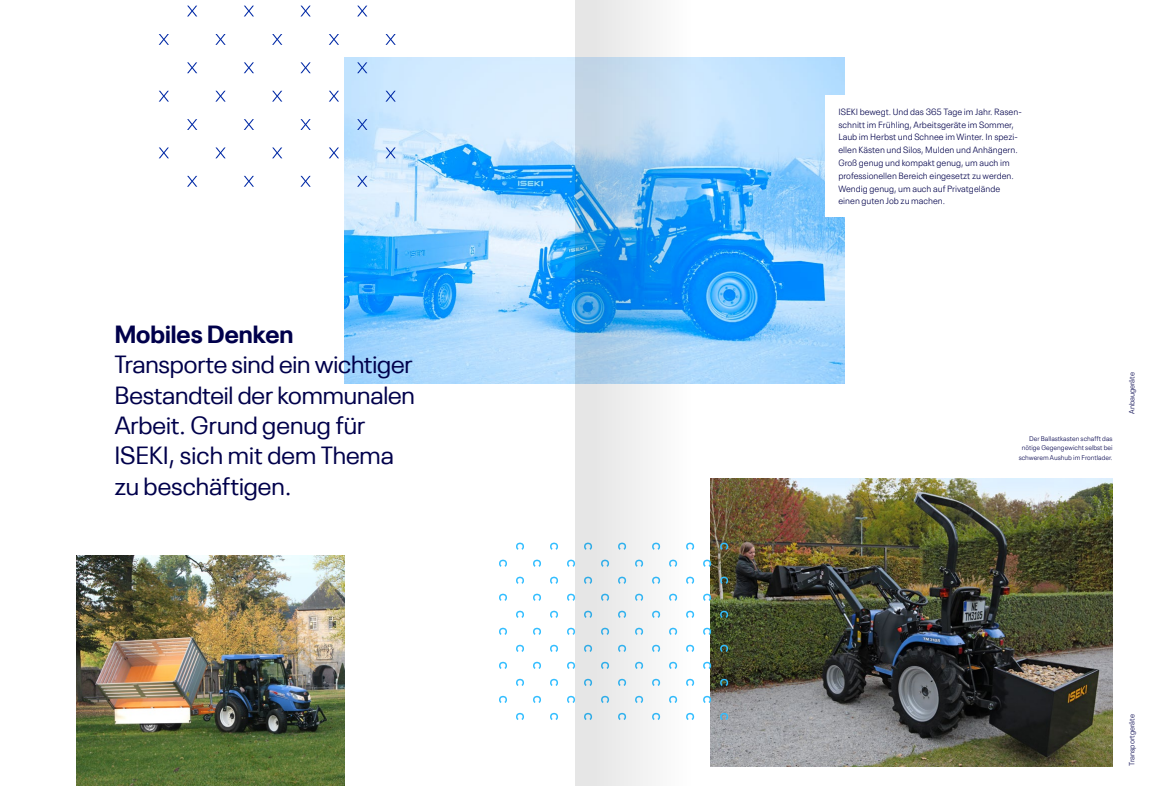
<style>
.page{position:relative;width:1151px;height:786px;background:#fff}
.page>*{position:absolute;margin:0;border:0;box-sizing:border-box;transform-origin:0 0}
.t1{font:24.8px/30.3px "Neue Plak";letter-spacing:-.005em;color:#00004b}
.t2{font:700 24.8px "Neue Plak";color:#00004b}
.t3{font:300 9px/12.8px "Neue Plak Text";color:#00004b}
.t4{font:300 7.5px "Neue Plak Text";color:#00004b}
.t5{font:300 6.8px/9.6px "Neue Plak Text";color:#00004b;text-align:right}
</style>
<div class="page">
<img style="left:722px;top:478px;width:391px;height:287px">
<img style="left:77px;top:555px;width:267px;height:230px">
<img style="left:344px;top:57px;width:501px;height:326px">
<div style="left:826px;top:96px;width:210px;height:121px;background:#fff"></div>
<svg style="left:357px;top:6px;width:10px;height:10px"></svg>
<svg style="left:385px;top:34px;width:11px;height:11px"></svg>
<svg style="left:357px;top:62px;width:10px;height:11px"></svg>
<svg style="left:385px;top:91px;width:11px;height:10px"></svg>
<svg style="left:357px;top:119px;width:10px;height:11px"></svg>
<svg style="left:385px;top:147px;width:11px;height:11px"></svg>
<svg style="left:357px;top:176px;width:10px;height:11px"></svg>
<svg style="left:301px;top:6px;width:10px;height:10px"></svg>
<svg style="left:329px;top:34px;width:10px;height:11px"></svg>
<svg style="left:300px;top:62px;width:11px;height:11px"></svg>
<svg style="left:329px;top:91px;width:10px;height:10px"></svg>
<svg style="left:300px;top:119px;width:11px;height:11px"></svg>
<svg style="left:329px;top:147px;width:10px;height:11px"></svg>
<svg style="left:300px;top:176px;width:11px;height:11px"></svg>
<svg style="left:244px;top:6px;width:10px;height:10px"></svg>
<svg style="left:272px;top:34px;width:10px;height:11px"></svg>
<svg style="left:244px;top:62px;width:10px;height:11px"></svg>
<svg style="left:272px;top:91px;width:10px;height:10px"></svg>
<svg style="left:244px;top:119px;width:10px;height:11px"></svg>
<svg style="left:272px;top:147px;width:10px;height:11px"></svg>
<svg style="left:244px;top:176px;width:10px;height:11px"></svg>
<svg style="left:187px;top:6px;width:10px;height:10px"></svg>
<svg style="left:215px;top:34px;width:11px;height:11px"></svg>
<svg style="left:187px;top:62px;width:10px;height:11px"></svg>
<svg style="left:215px;top:91px;width:11px;height:10px"></svg>
<svg style="left:187px;top:119px;width:10px;height:11px"></svg>
<svg style="left:215px;top:147px;width:11px;height:11px"></svg>
<svg style="left:187px;top:176px;width:10px;height:11px"></svg>
<svg style="left:159px;top:34px;width:10px;height:11px"></svg>
<svg style="left:159px;top:91px;width:10px;height:10px"></svg>
<svg style="left:159px;top:147px;width:10px;height:11px"></svg>
<svg style="left:722px;top:542px;width:6px;height:7px"></svg>
<svg style="left:722px;top:576px;width:6px;height:7px"></svg>
<svg style="left:722px;top:610px;width:6px;height:7px"></svg>
<svg style="left:722px;top:644px;width:6px;height:7px"></svg>
<svg style="left:722px;top:678px;width:6px;height:7px"></svg>
<svg style="left:722px;top:712px;width:6px;height:7px"></svg>
<svg style="left:567px;top:559px;width:8px;height:7px"></svg>
<svg style="left:567px;top:593px;width:8px;height:7px"></svg>
<svg style="left:567px;top:627px;width:8px;height:7px"></svg>
<svg style="left:567px;top:661px;width:8px;height:7px"></svg>
<svg style="left:567px;top:695px;width:8px;height:7px"></svg>
<svg style="left:550px;top:542px;width:8px;height:7px"></svg>
<svg style="left:533px;top:559px;width:8px;height:7px"></svg>
<svg style="left:550px;top:576px;width:8px;height:7px"></svg>
<svg style="left:533px;top:593px;width:8px;height:7px"></svg>
<svg style="left:550px;top:610px;width:8px;height:7px"></svg>
<svg style="left:533px;top:627px;width:8px;height:7px"></svg>
<svg style="left:550px;top:644px;width:8px;height:7px"></svg>
<svg style="left:533px;top:661px;width:8px;height:7px"></svg>
<svg style="left:550px;top:678px;width:8px;height:7px"></svg>
<svg style="left:533px;top:695px;width:8px;height:7px"></svg>
<svg style="left:550px;top:712px;width:8px;height:7px"></svg>
<svg style="left:516px;top:542px;width:8px;height:7px"></svg>
<svg style="left:499px;top:559px;width:8px;height:7px"></svg>
<svg style="left:516px;top:576px;width:8px;height:7px"></svg>
<svg style="left:499px;top:593px;width:8px;height:7px"></svg>
<svg style="left:516px;top:610px;width:8px;height:7px"></svg>
<svg style="left:499px;top:627px;width:8px;height:7px"></svg>
<svg style="left:516px;top:644px;width:8px;height:7px"></svg>
<svg style="left:499px;top:661px;width:8px;height:7px"></svg>
<svg style="left:516px;top:678px;width:8px;height:7px"></svg>
<svg style="left:499px;top:695px;width:8px;height:7px"></svg>
<svg style="left:516px;top:712px;width:8px;height:7px"></svg>
<svg style="left:575px;top:0;width:147px;height:785px"></svg>
<h1 class="t2" style="left:115px;top:314px;width:180px">Mobiles Denken</h1>
<h1 class="t1" style="left:115px;top:347px;width:302px">Transporte sind ein wichtiger<br>Bestandteil der kommunalen<br>Arbeit. Grund genug für<br>ISEKI, sich mit dem Thema zu beschäftigen.</h1>
<p class="t3" style="left:838px;top:104px;width:185px">ISEKI bewegt. Und das 365 Tage im Jahr. Rasen&shy;schnitt im Frühling, Arbeitsgeräte im Sommer, Laub im Herbst und Schnee im Winter. In spezi&shy;ellen Kästen und Silos, Mulden und Anhängern.<br>Groß genug und kompakt genug, um auch im professionellen Bereich eingesetzt zu werden.<br>Wendig genug, um auch auf Privatgelände einen guten Job zu machen.</p>
<p class="t5" style="left:1019px;top:432px;width:95px">Der Ballastkasten schafft das nötige Gegengewicht selbst bei schwerem Aushub im Frontlader.</p>
<p class="t4" style="left:1126px;top:413px;width:43px;rotate:-90deg">Anbaugeräte</p>
<p class="t4" style="left:1126px;top:765px;width:53px;rotate:-90deg">Transportgeräte</p>
</div>
